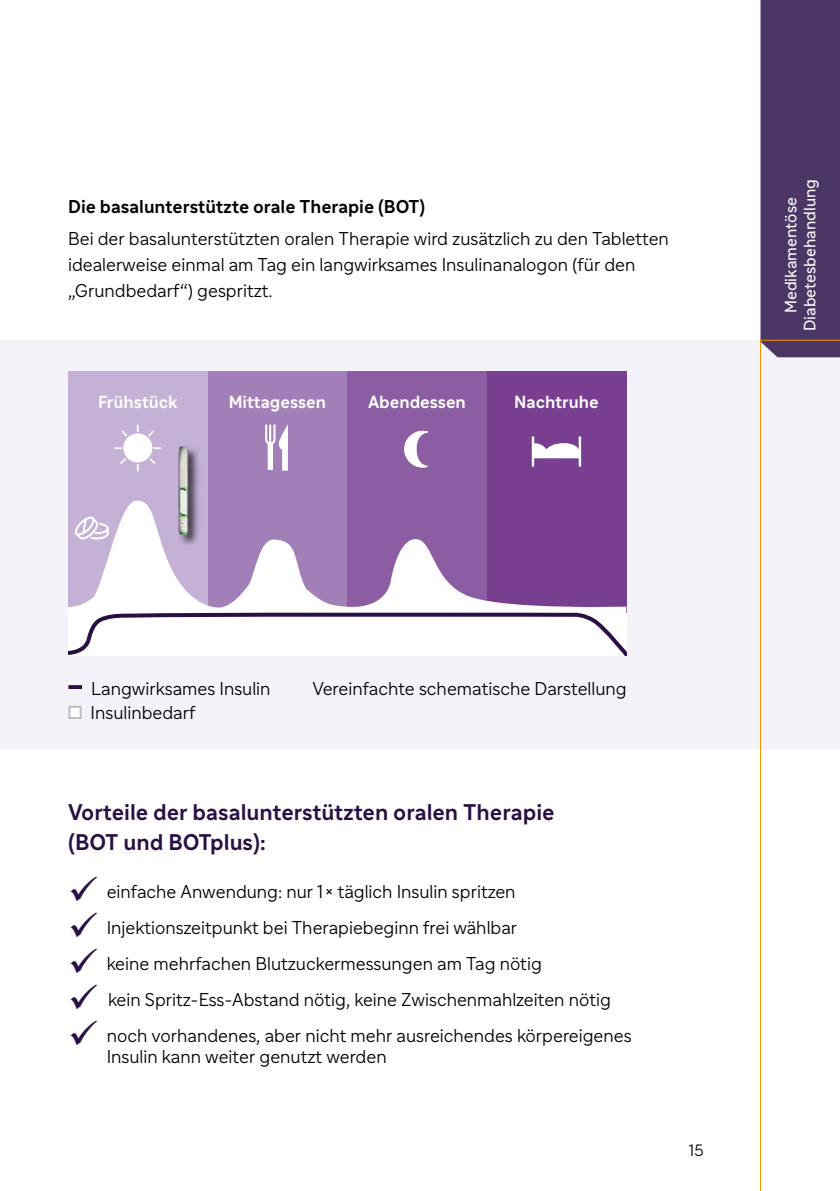
<style>
.page{position:relative;width:840px;height:1191px;background:#fff}
.page>*{position:absolute;margin:0;border:0;box-sizing:border-box;transform-origin:0 0}
.t1{font:700 22px/30px "Sanofi Sans";color:#280f44}
.t2{font:300 18px/26px "Sanofi Sans";color:#000}
.t3{font:700 18px "Sanofi Sans";color:#000}
.t4{font:700 17px "Sanofi Sans";color:#fff}
.t5{font:16px/19.2px "Sanofi Sans";color:#fff;text-align:center}
.t6{font:300 16px "Sanofi Sans";color:#000}
.s1{color:#280f44}
</style>
<div class="page">
<div style="left:0;top:340px;width:839px;height:409px;background:#f4f3fa"></div>
<div style="left:207px;top:371px;width:140px;height:284px;background:#a37fb8"></div>
<div style="left:68px;top:371px;width:139px;height:284px;background:#c5b1d6"></div>
<div style="left:347px;top:371px;width:139px;height:284px;background:#8d5da3"></div>
<div style="left:486px;top:371px;width:140px;height:284px;background:#783f91"></div>
<svg style="left:114px;top:447px;width:8px;height:2px"></svg>
<svg style="left:121px;top:430px;width:8px;height:8px"></svg>
<svg style="left:120px;top:456px;width:8px;height:8px"></svg>
<div style="left:124px;top:434px;width:28px;height:28px;background:#fff;border-radius:50%"></div>
<div style="left:123px;top:433px;width:29px;height:29px;border:1px solid #fff;border-radius:50%"></div>
<svg style="left:265px;top:424px;width:23px;height:46px"></svg>
<svg style="left:404px;top:430px;width:24px;height:38px"></svg>
<hr style="left:578px;top:436px;width:2px;height:31px;background:#fff">
<hr style="left:531px;top:436px;width:3px;height:31px;background:#fff">
<hr style="left:532px;top:456px;width:47px;height:2px;background:#fff">
<svg style="left:534px;top:442px;width:47px;height:14px"></svg>
<svg style="left:68px;top:685px;width:14px;height:4px"></svg>
<div style="left:68px;top:706px;width:14px;height:13px;background:#fff;border:2px solid #bcbcbc"></div>
<img style="left:151px;top:426px;width:57px;height:73px">
<svg style="left:68px;top:499px;width:558px;height:114px"></svg>
<svg style="left:68px;top:613px;width:558px;height:42px;background:#eae7ec"></svg>
<div style="left:760px;top:0;width:79px;height:339px;background:#4b3665"></div>
<svg style="left:760px;top:339px;width:79px;height:852px"></svg>
<p class="t3" style="left:68px;top:195px;width:358px">Die basalunterstützte orale Therapie (BOT)</p>
<p class="t2" style="left:68px;top:225px;width:602px">Bei der basalunterstützten oralen Therapie wird zusätzlich zu den Tabletten idealerweise einmal am Tag ein langwirksames Insulinanalogon (für den „Grundbedarf“) gespritzt.</p>
<p class="t4" style="left:98px;top:391px;width:81px">Frühstück</p>
<p class="t4" style="left:228px;top:391px;width:99px">Mittagessen</p>
<p class="t4" style="left:368px;top:391px;width:99px">Abendessen</p>
<p class="t4" style="left:514px;top:391px;width:86px">Nachtruhe</p>
<p class="t5" style="left:780px;top:331px;width:154px;rotate:-90deg">Medikamentöse<br>Diabetesbehandlung</p>
<p class="t2" style="left:91px;top:676px;width:181px;line-height:24px">Langwirksames Insulin<br>Insulinbedarf</p>
<p class="t2" style="left:312px;top:675px;width:315px">Vereinfachte schematische Darstellung</p>
<p class="t1" style="left:68px;top:797px;width:487px">Vorteile der basalunterstützten oralen Therapie (BOT und BOTplus):</p>
<p class="t2" style="left:68px;top:878px;width:449px"><span class="s1">✓</span> einfache Anwendung: nur 1 × täglich Insulin spritzen</p>
<p class="t2" style="left:68px;top:914px;width:450px"><span class="s1">✓</span> Injektionszeitpunkt bei Therapiebeginn frei wählbar</p>
<p class="t2" style="left:68px;top:950px;width:475px"><span class="s1">✓</span> keine mehrfachen Blutzuckermessungen am Tag nötig</p>
<p class="t2" style="left:68px;top:986px;width:544px"><span class="s1">✓</span> kein Spritz-Ess-Abstand nötig, keine Zwischenmahlzeiten nötig</p>
<p class="t2" style="left:107px;top:1024px;width:526px;line-height:21.6px;text-indent:-39px"><span class="s1">✓</span> noch vorhandenes, aber nicht mehr ausreichendes körpereigenes<br>Insulin kann weiter genutzt werden</p>
<p class="t6" style="left:688px;top:1140px;width:16px">15</p>
</div>
